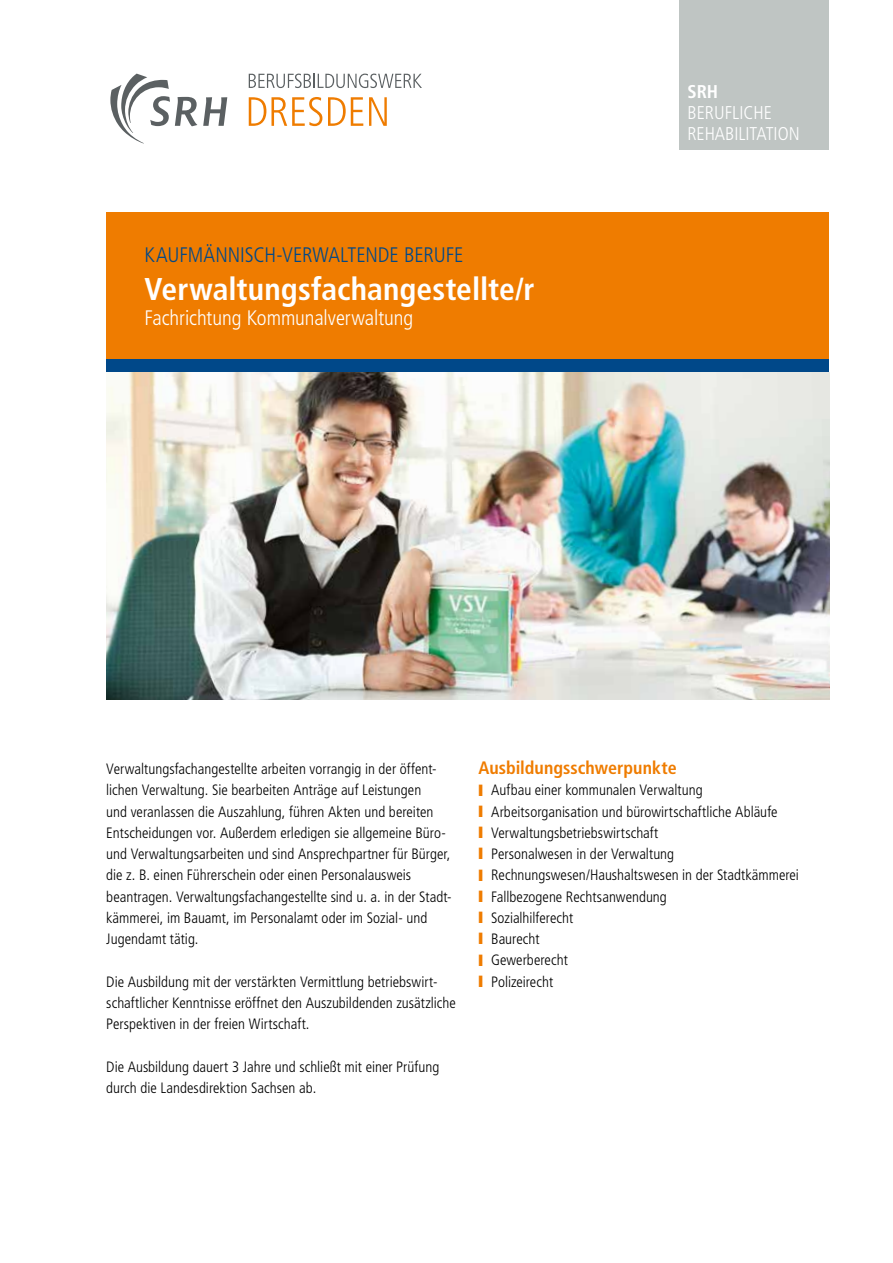
<style>
.page{position:relative;width:893px;height:1263px;background:#fff}
.page>*{position:absolute;margin:0;border:0;box-sizing:border-box;transform-origin:0 0}
.t1{font:700 condensed 31.5px "Frutiger LT Std";color:#fff}
.t2{font:300 condensed 21px "Frutiger LT Std";letter-spacing:-.005em;color:#004889}
.t3{font:300 condensed 21px "Frutiger LT Std";letter-spacing:-.005em;color:#fff}
.t4{font:300 condensed 18.45px/21.1px "Frutiger LT Std";color:#fff}
.t5{font:700 condensed 18.45px "Frutiger LT Std";color:#fff}
.t6{font:700 condensed 18px "Frutiger LT Std";color:#ef7c00}
.t7{font:300 condensed 15px/21.3px "Frutiger LT Std";color:#000}
.s1{color:#ef7c00}
</style>
<div class="page">
<img style="left:106px;top:372px;width:723px;height:327px">
<div style="left:106px;top:213px;width:723px;height:146px;background:#ef7c00"></div>
<div style="left:106px;top:359px;width:723px;height:13px;background:#004889"></div>
<svg style="left:203px;top:97px;width:24px;height:29px"></svg>
<svg style="left:110px;top:74px;width:87px;height:70px"></svg>
<svg style="left:249px;top:97px;width:73px;height:29px"></svg>
<svg style="left:328px;top:97px;width:35px;height:29px"></svg>
<svg style="left:369px;top:97px;width:18px;height:29px"></svg>
<svg style="left:249px;top:74px;width:173px;height:14px"></svg>
<div style="left:679px;top:0;width:150px;height:150px;background:#bfc5c3"></div>
<h2 class="t2" style="left:145px;top:243px;width:320px">KAUFMÄNNISCH-VERWALTENDE BERUFE</h2>
<h1 class="t1" style="left:145px;top:271px;width:392px">Verwaltungsfachangestellte/r</h1>
<h2 class="t3" style="left:145px;top:306px;width:270px">Fachrichtung Kommunalverwaltung</h2>
<p class="t5" style="left:687px;top:81px;width:32px">SRH</p>
<p class="t4" style="left:687px;top:103px;width:114px">BERUFLICHE<br>REHABILITATION</p>
<p class="t7" style="left:106px;top:758px;width:347px">Verwaltungsfachangestellte arbeiten vorrangig in der öffent&shy;lichen Verwaltung. Sie bearbeiten Anträge auf Leistungen<br>und veranlassen die Auszahlung, führen Akten und bereiten Entscheidungen vor. Außerdem erledigen sie allgemeine Büro&shy;und Verwaltungsarbeiten und sind Ansprechpartner für Bürger, die z. B. einen Führerschein oder einen Personalausweis beantragen. Verwaltungsfachangestellte sind u. a. in der Stadt&shy;kämmerei, im Bauamt, im Personalamt oder im Sozial- und Jugendamt tätig.</p>
<p class="t7" style="left:106px;top:971px;width:351px">Die Ausbildung mit der verstärkten Vermittlung betriebswirt&shy;schaftlicher Kenntnisse eröffnet den Auszubildenden zusätzliche<br>Perspektiven in der freien Wirtschaft.</p>
<p class="t7" style="left:106px;top:1056px;width:335px">Die Ausbildung dauert 3 Jahre und schließt mit einer Prüfung durch die Landesdirektion Sachsen ab.</p>
<p class="t6" style="left:478px;top:757px;width:200px">Ausbildungsschwerpunkte</p>
<p class="t7" style="left:478px;top:780px;width:322px"><span class="s1">❙</span> Aufbau einer kommunalen Verwaltung<br><span class="s1">❙</span> Arbeitsorganisation und bürowirtschaftliche Abläufe<br><span class="s1">❙</span> Verwaltungsbetriebswirtschaft<br><span class="s1">❙</span> Personalwesen in der Verwaltung<br><span class="s1">❙</span> Rechnungswesen/Haushaltswesen in der Stadtkämmerei <span class="s1">❙</span> Fallbezogene Rechtsanwendung<br><span class="s1">❙</span> Sozialhilferecht<br><span class="s1">❙</span> Baurecht<br><span class="s1">❙</span> Gewerberecht<br><span class="s1">❙</span> Polizeirecht</p>
</div>
